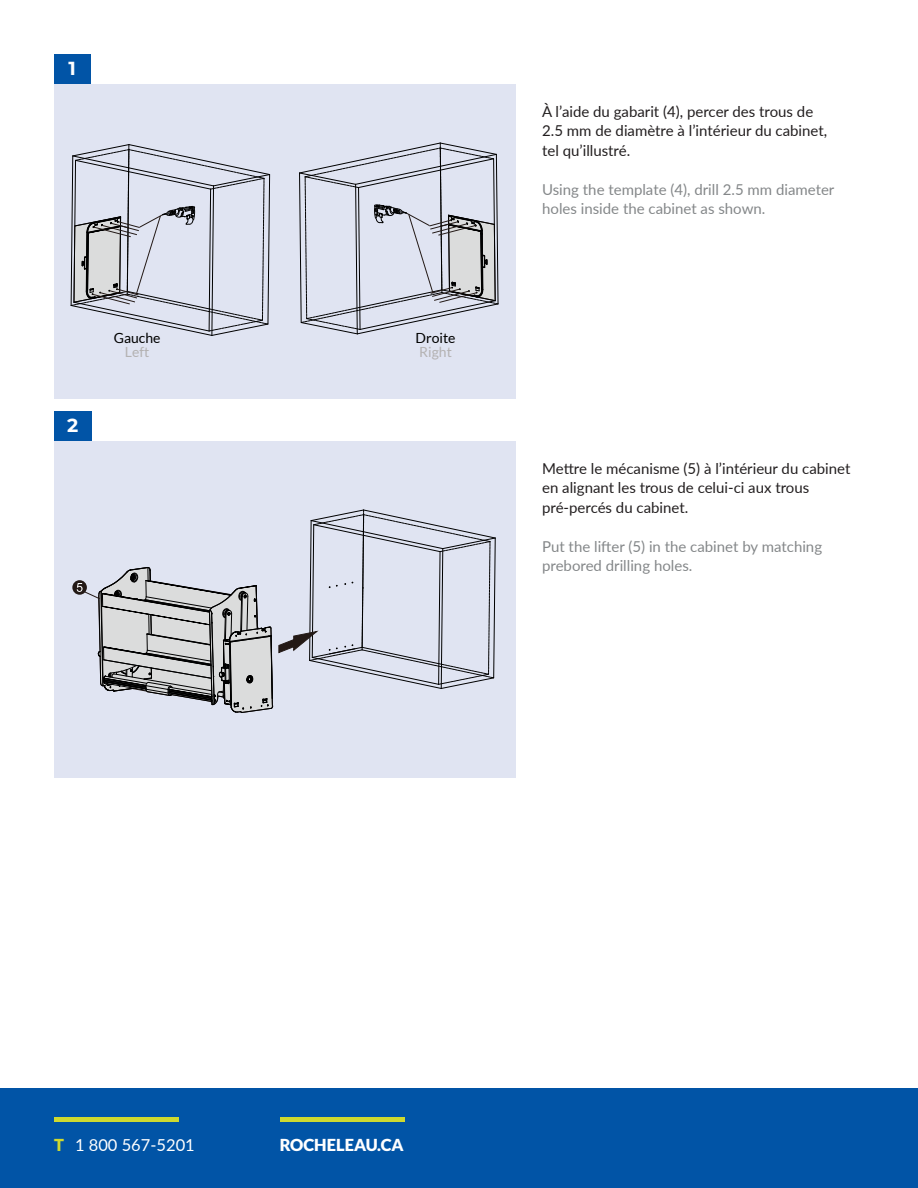
<style>
.page{position:relative;width:918px;height:1188px;background:#fff}
.page>*{position:absolute;margin:0;border:0;box-sizing:border-box;transform-origin:0 0}
.t1{font:700 18.9px "Montserrat";color:#fff}
.t2{font:16.5px "Lato";color:#fff}
.t3{font:900 16.5px "Lato";color:#fff}
.t4{font:15px/19.5px "Lato";color:#231f20}
.t5{font:15px/19.5px "Lato";color:#848789}
.t6{font:13.95px "Lato";color:#000}
.t7{font:13.95px "Lato";color:#b4b2b2}
.s1{font-weight:900;color:#ced92f}
</style>
<div class="page">
<div style="left:0;top:1089px;width:918px;height:99px;background:#0154a6"></div>
<div style="left:54px;top:54px;width:37px;height:30px;background:#0154a6"></div>
<div style="left:54px;top:84px;width:461px;height:315px;background:#e0e4f2"></div>
<svg style="left:71px;top:144px;width:199px;height:192px"></svg>
<svg style="left:299px;top:143px;width:199px;height:191px"></svg>
<div style="left:54px;top:411px;width:37px;height:30px;background:#0154a6"></div>
<div style="left:54px;top:441px;width:461px;height:337px;background:#e0e4f2"></div>
<svg style="left:72px;top:580px;width:15px;height:15px"></svg>
<svg style="left:77px;top:510px;width:419px;height:203px"></svg>
<div style="left:54px;top:1117px;width:125px;height:5px;background:#ced92f"></div>
<div style="left:280px;top:1117px;width:125px;height:5px;background:#ced92f"></div>
<p class="t1" style="left:69px;top:55px;width:9px">1</p>
<p class="t1" style="left:67px;top:412px;width:13px">2</p>
<p class="t6" style="left:114px;top:330px;width:48px">Gauche</p>
<p class="t7" style="left:125px;top:344px;width:26px">Left</p>
<p class="t6" style="left:416px;top:330px;width:42px">Droite</p>
<p class="t7" style="left:419px;top:344px;width:34px">Right</p>
<p class="t4" style="left:542px;top:101px;width:287px">À l’aide du gabarit (4), percer des trous de<br>2.5 mm de diamètre à l’intérieur du cabinet, tel qu’illustré.</p>
<p class="t5" style="left:542px;top:179px;width:294px">Using the template (4), drill 2.5 mm diameter holes inside the cabinet as shown.</p>
<p class="t4" style="left:542px;top:458px;width:310px">Mettre le mécanisme (5) à l’intérieur du cabinet en alignant les trous de celui-ci aux trous pré-percés du cabinet.</p>
<p class="t5" style="left:542px;top:536px;width:281px">Put the lifter (5) in the cabinet by matching prebored drilling holes.</p>
<p class="t2" style="left:54px;top:1133px;width:142px"><span class="s1">T</span> 1 800 567-5201</p>
<p class="t3" style="left:280px;top:1135px;width:126px">ROCHELEAU.CA</p>
</div>
